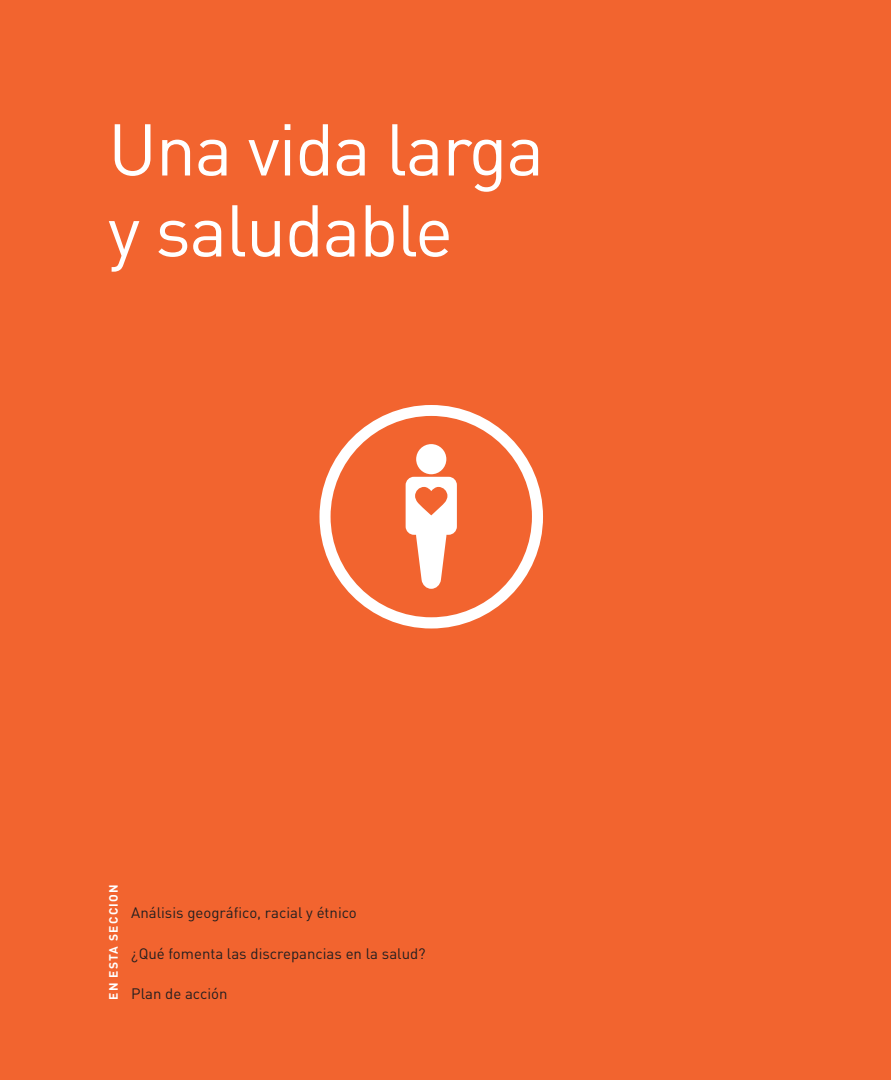
<style>
.page{position:relative;width:891px;height:1080px;background:#f2642f}
.page>*{position:absolute;margin:0;border:0;box-sizing:border-box;transform-origin:0 0}
.t1{font:72px/81px "DIN";letter-spacing:-.02em;color:#fff}
.DividerContents_10_2{font:15px "DIN";color:#231f20}
.t2{font:700 12px "DIN";letter-spacing:.1em;color:#fff}
</style>
<div class="page">
<div style="left:320px;top:405px;width:223px;height:224px;background:#fff;border-radius:50%"></div>
<div style="left:331px;top:416px;width:201px;height:201px;background:#f2642f;border-radius:50%"></div>
<svg style="left:406px;top:444px;width:51px;height:145px"></svg>
<h1 class="t1" style="left:108px;top:108px;width:438px">Una vida larga y saludable</h1>
<p class="t2" style="left:106px;top:1000px;width:117px;rotate:-90deg">EN ESTA SECCION</p>
<p class="DividerContents_10_2" style="left:131px;top:903px;width:227px">Análisis geográfico, racial y étnico</p>
<p class="DividerContents_10_2" style="left:131px;top:944px;width:296px">¿Qué fomenta las discrepancias en la salud?</p>
<p class="DividerContents_10_2" style="left:131px;top:984px;width:98px">Plan de acción</p>
</div>
